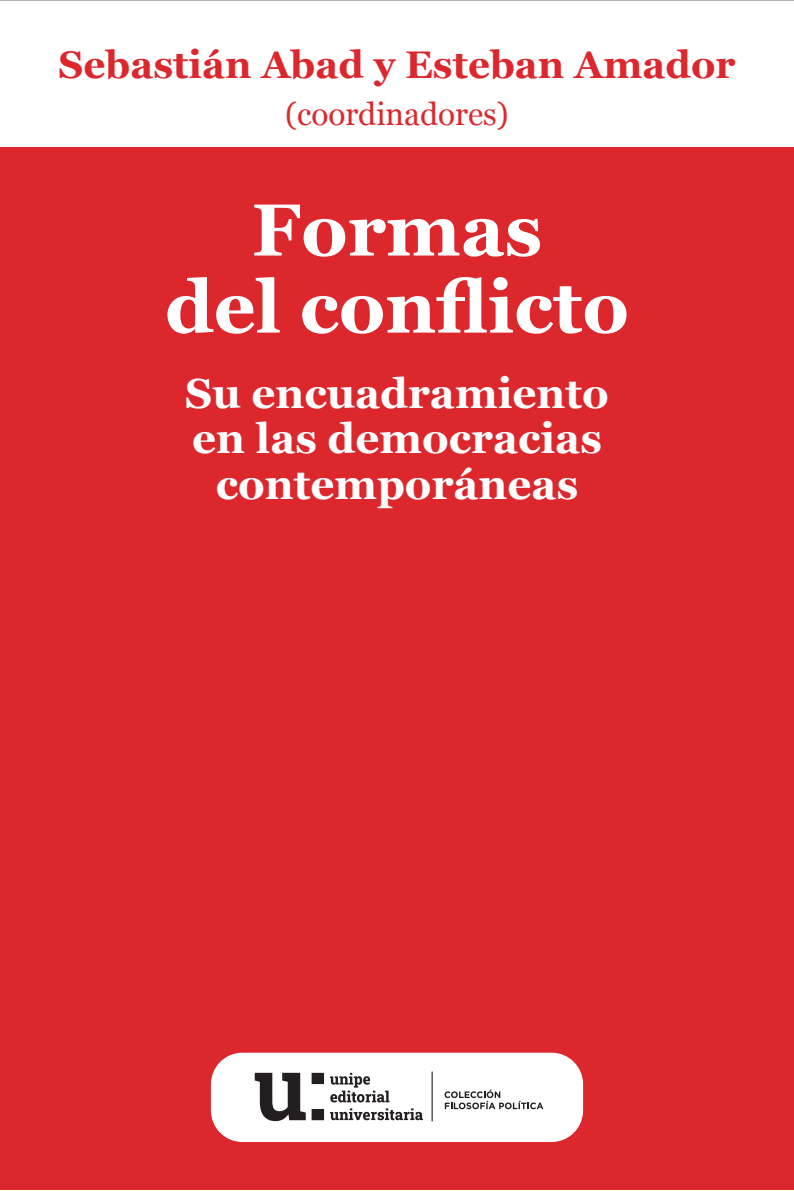
<style>
.page{position:relative;width:794px;height:1191px;background:#fff}
.page>*{position:absolute;margin:0;border:0;box-sizing:border-box;transform-origin:0 0}
.t1{font:700 73.5px/77px "Georgia";color:#fff;text-align:center}
.t2{font:700 42px/45.5px "Georgia";color:#fff;text-align:center}
.t3{font:700 38.5px "Georgia";color:#dc272d}
.t4{font:31.5px "Georgia";color:#dc272d}
</style>
<div class="page">
<div style="left:0;top:148px;width:794px;height:1042px;background:#dc272d"></div>
<div style="left:211px;top:1052px;width:372px;height:90px;background:#fff;border-radius:32px"></div>
<hr style="left:0;top:0;width:794px;height:1px;background:#231f20">
<hr style="left:431px;top:1071px;width:1px;height:50px;background:#231f20">
<svg style="left:444px;top:1089px;width:99px;height:20px"></svg>
<svg style="left:255px;top:1072px;width:69px;height:49px"></svg>
<svg style="left:330px;top:1072px;width:59px;height:30px"></svg>
<svg style="left:330px;top:1108px;width:93px;height:12px"></svg>
<p class="t3" style="left:59px;top:35px;width:678px">Sebastián Abad y Esteban Amador</p>
<p class="t4" style="left:285px;top:91px;width:225px">(coordinadores)</p>
<p class="t1" style="left:165px;top:188px;width:466px">Formas<br>del conflicto</p>
<p class="t2" style="left:185px;top:368px;width:425px">Su encuadramiento en las democracias contemporáneas</p>
</div>
